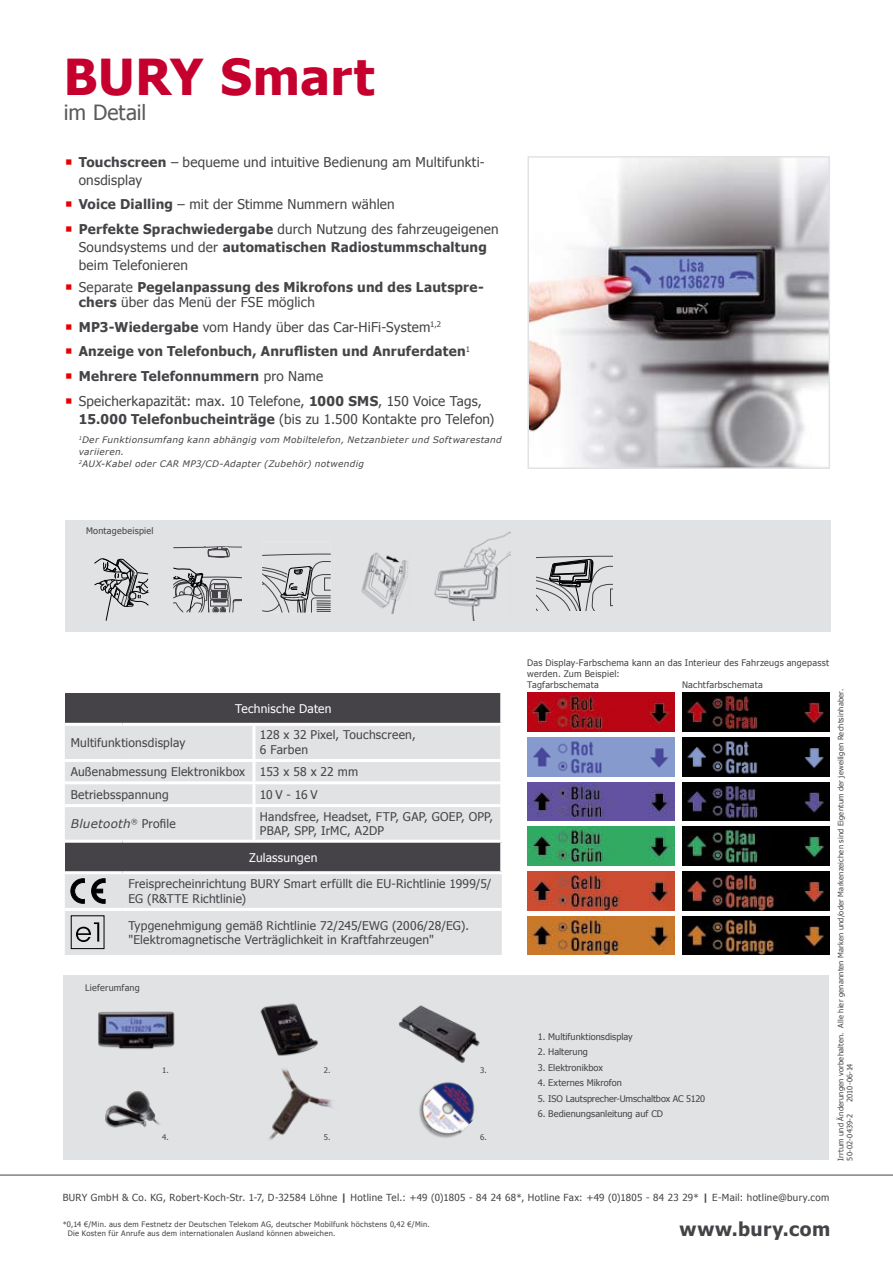
<style>
.page{position:relative;width:893px;height:1263px;background:#fff}
.page>*{position:absolute;margin:0;border:0;box-sizing:border-box;transform-origin:0 0}
.t1{font:700 49.5px "Tahoma";letter-spacing:.01em;color:#c6002e}
.t2{font:21px "Tahoma";color:#59585d}
.t3{font:700 19.05px "Tahoma";letter-spacing:.035em;color:#454347}
.t4{font:13.5px/18px "Tahoma";letter-spacing:.015em;color:#454347}
.t5{font:700 13.5px/24.8px "Tahoma";letter-spacing:.015em;color:#454347}
.t6{font:12px/14.4px "Tahoma";letter-spacing:.02em;color:#454347}
.t7{font:12px "Tahoma";letter-spacing:.02em;color:#fff}
.t8{font:italic 12px "Verdana";letter-spacing:.02em;color:#454347}
.t9{font:9.75px "Tahoma";letter-spacing:.035em;color:#454347}
.t10{font:9.15px "Tahoma";color:#454347}
.t11{font:9px/10.8px "Tahoma";letter-spacing:.025em;color:#454347}
.t12{font:italic 9px/12px "Verdana";letter-spacing:.03em;color:#454347}
.t13{font:7.8px "Tahoma";color:#454347}
.t14{font:7.5px/9px "Tahoma";letter-spacing:.035em;color:#454347}
.s1{font-weight:700}
.s2{font-weight:400}
.s3{font-family:"Tahoma";font-style:normal}
</style>
<div class="page">
<div style="left:64px;top:975px;width:765px;height:185px;background:#e0e2e4"></div>
<img style="left:530px;top:159px;width:297px;height:307px">
<div style="left:527px;top:156px;width:303px;height:313px;border:2px solid #e0e2e4"></div>
<div style="left:65px;top:693px;width:437px;height:31px;background:#454347"></div>
<div style="left:65px;top:726px;width:437px;height:229px;background:#e0e2e4"></div>
<div style="left:65px;top:841px;width:437px;height:32px;background:#454347"></div>
<hr style="left:500px;top:693px;width:3px;height:30px;background:#fff">
<hr style="left:65px;top:723px;width:57px;height:3px;background:#fff">
<hr style="left:122px;top:723px;width:132px;height:3px;background:#fff">
<hr style="left:254px;top:723px;width:249px;height:3px;background:#fff">
<hr style="left:252px;top:726px;width:3px;height:33px;background:#fff">
<hr style="left:500px;top:726px;width:3px;height:33px;background:#fff">
<hr style="left:65px;top:759px;width:57px;height:3px;background:#fff">
<hr style="left:122px;top:759px;width:132px;height:3px;background:#fff">
<hr style="left:254px;top:759px;width:249px;height:3px;background:#fff">
<hr style="left:252px;top:762px;width:3px;height:19px;background:#fff">
<hr style="left:500px;top:762px;width:3px;height:19px;background:#fff">
<hr style="left:65px;top:781px;width:57px;height:3px;background:#fff">
<hr style="left:122px;top:781px;width:132px;height:3px;background:#fff">
<hr style="left:254px;top:781px;width:249px;height:3px;background:#fff">
<hr style="left:252px;top:784px;width:3px;height:20px;background:#fff">
<hr style="left:500px;top:784px;width:3px;height:20px;background:#fff">
<hr style="left:65px;top:804px;width:57px;height:3px;background:#fff">
<hr style="left:122px;top:804px;width:132px;height:3px;background:#fff">
<hr style="left:254px;top:804px;width:249px;height:3px;background:#fff">
<hr style="left:252px;top:807px;width:3px;height:33px;background:#fff">
<hr style="left:500px;top:807px;width:3px;height:33px;background:#fff">
<hr style="left:65px;top:840px;width:57px;height:3px;background:#fff">
<hr style="left:122px;top:840px;width:132px;height:3px;background:#fff">
<hr style="left:254px;top:840px;width:249px;height:3px;background:#fff">
<hr style="left:500px;top:843px;width:3px;height:28px;background:#fff">
<hr style="left:65px;top:871px;width:57px;height:3px;background:#fff">
<hr style="left:122px;top:871px;width:132px;height:3px;background:#fff">
<hr style="left:254px;top:871px;width:249px;height:3px;background:#fff">
<hr style="left:65px;top:908px;width:57px;height:3px;background:#fff">
<hr style="left:122px;top:908px;width:132px;height:3px;background:#fff">
<hr style="left:254px;top:908px;width:248px;height:3px;background:#fff">
<svg style="left:71px;top:879px;width:34px;height:24px"></svg>
<svg style="left:76px;top:922px;width:23px;height:20px"></svg>
<div style="left:65px;top:520px;width:765px;height:111px;background:#e0e2e4"></div>
<svg style="left:94px;top:558px;width:55px;height:63px"></svg>
<img style="left:361px;top:552px;width:48px;height:62px">
<svg style="left:537px;top:555px;width:75px;height:56px"></svg>
<svg style="left:173px;top:546px;width:69px;height:66px"></svg>
<svg style="left:262px;top:553px;width:69px;height:60px"></svg>
<img style="left:528px;top:693px;width:146px;height:38px">
<img style="left:528px;top:916px;width:146px;height:39px">
<img style="left:528px;top:737px;width:146px;height:39px">
<img style="left:682px;top:737px;width:147px;height:39px">
<img style="left:528px;top:782px;width:146px;height:39px">
<img style="left:682px;top:782px;width:147px;height:39px">
<img style="left:528px;top:827px;width:146px;height:38px">
<img style="left:682px;top:827px;width:147px;height:38px">
<img style="left:682px;top:693px;width:147px;height:38px">
<img style="left:682px;top:916px;width:147px;height:39px">
<img style="left:528px;top:872px;width:146px;height:38px">
<img style="left:682px;top:871px;width:147px;height:39px">
<img style="left:260px;top:1003px;width:58px;height:53px">
<img style="left:105px;top:1091px;width:55px;height:37px">
<img style="left:269px;top:1068px;width:63px;height:72px">
<img style="left:98px;top:1011px;width:77px;height:38px">
<img style="left:399px;top:1005px;width:81px;height:58px">
<img style="left:419px;top:1082px;width:56px;height:56px">
<img style="left:434px;top:531px;width:76px;height:90px">
<hr style="left:0;top:1175px;width:893px;height:1px;background:#454347">
<h1 class="t1" style="left:64px;top:43px;width:312px">BURY Smart</h1>
<h2 class="t2" style="left:64px;top:99px;width:84px">im Detail</h2>
<p class="t4" style="left:79px;top:152px;width:408px"><span class="s1">Touchscreen</span> – bequeme und intuitive Bedienung am Multifunkti&shy;onsdisplay</p>
<p class="t4" style="left:79px;top:191px;width:421px;line-height:24.8px"><span class="s1">Voice Dialling</span> – mit der Stimme Nummern wählen<br><span class="s1">Perfekte Sprachwiedergabe</span> durch Nutzung des fahrzeugeigenen</p>
<p class="t4" style="left:79px;top:237px;width:410px">Soundsystems und der <span class="s1">automatischen Radiostummschaltung </span>beim Telefonieren</p>
<p class="t5" style="left:79px;top:279px;width:407px;line-height:15px"><span class="s2">Separate</span> Pegelanpassung des Mikrofons und des Lautspre&shy;chers <span class="s2">über das Menü der FSE möglich</span></p>
<p class="t5" style="left:79px;top:313px;width:405px">MP3-Wiedergabe <span class="s2">vom Handy über das Car-HiFi-System</span><sup>1,2<br></sup>Anzeige von Telefonbuch, Anruflisten und Anruferdaten<sup>1<br></sup>Mehrere Telefonnummern <span class="s2">pro Name<br>Speicherkapazität: max. 10 Telefone,</span> 1000 SMS<span class="s2">, 150 Voice Tags,</span></p>
<p class="t4" style="left:79px;top:409px;width:417px"><span class="s1">15.000 Telefonbucheinträge</span> (bis zu 1.500 Kontakte pro Telefon)</p>
<p class="t12" style="left:79px;top:433px;width:425px"><sup>1</sup>Der Funktionsumfang kann abhängig vom Mobiltelefon, Netzanbieter und Softwarestand variieren.<br><sup>2</sup>AUX-Kabel oder CAR MP3/CD-Adapter (Zubehör) notwendig</p>
<p class="t11" style="left:86px;top:525px;width:69px">Montagebeispiel</p>
<p class="t7" style="left:235px;top:701px;width:98px">Technische Daten</p>
<p class="t6" style="left:71px;top:735px;width:116px">Multifunktionsdisplay</p>
<p class="t6" style="left:260px;top:727px;width:157px;line-height:15px">128 x 32 Pixel, Touchscreen,<br>6 Farben</p>
<p class="t6" style="left:71px;top:760px;width:289px;line-height:22.5px">Außenabmessung Elektronikbox 153 x 58 x 22 mm<br>Betriebsspannung</p>
<p class="t6" style="left:260px;top:787px;width:59px">10 V - 16 V</p>
<p class="t8" style="left:71px;top:816px;width:106px">Bluetooth<sup>®</sup> <span class="s3">Profile</span></p>
<p class="t6" style="left:260px;top:809px;width:235px">Handsfree, Headset, FTP, GAP, GOEP, OPP,<br>PBAP, SPP, IrMC, A2DP</p>
<p class="t7" style="left:249px;top:849px;width:70px">Zulassungen</p>
<p class="t6" style="left:128px;top:876px;width:365px">Freisprecheinrichtung BURY Smart erfüllt die EU-Richtlinie 1999/5/<br>EG (R&amp;TTE Richtlinie)</p>
<p class="t6" style="left:128px;top:917px;width:342px">Typgenehmigung gemäß Richtlinie 72/245/EWG (2006/28/EG). "Elektromagnetische Verträglichkeit in Kraftfahrzeugen"</p>
<p class="t11" style="left:85px;top:982px;width:56px">Lieferumfang</p>
<p class="t13" style="left:162px;top:1065px;width:8px">1.</p>
<p class="t13" style="left:480px;top:1065px;width:8px">3.</p>
<p class="t13" style="left:324px;top:1065px;width:8px">2.</p>
<p class="t13" style="left:162px;top:1132px;width:8px">4.</p>
<p class="t13" style="left:324px;top:1132px;width:8px">5.</p>
<p class="t13" style="left:480px;top:1132px;width:8px">6.</p>
<p class="t11" style="left:527px;top:657px;width:303px">Das Display-Farbschema kann an das Interieur des Fahrzeugs angepasst werden. Zum Beispiel:<br>Tagfarbschemata</p>
<p class="t11" style="left:682px;top:678px;width:82px">Nachtfarbschemata</p>
<p class="t14" style="left:836px;top:1160px;width:473px;rotate:-90deg">Irrtum und Änderungen vorbehalten. Alle hier genannten Marken und/oder Markenzeichen sind Eigentum der jeweiligen Rechtsinhaber.<br>50-02-0439-2</p>
<p class="t10" style="left:538px;top:1030px;width:96px">1. Multifunktionsdisplay</p>
<p class="t10" style="left:538px;top:1046px;width:51px">2. Halterung</p>
<p class="t10" style="left:538px;top:1061px;width:67px">3. Elektronikbox</p>
<p class="t10" style="left:538px;top:1077px;width:85px">4. Externes Mikrofon</p>
<p class="t10" style="left:538px;top:1092px;width:169px">5. ISO Lautsprecher-Umschaltbox AC 5120</p>
<p class="t10" style="left:538px;top:1108px;width:127px">6. Bedienungsanleitung auf CD</p>
<p class="t14" style="left:845px;top:1102px;width:40px;rotate:-90deg">2010-06-14</p>
<p class="t9" style="left:63px;top:1191px;width:768px">BURY GmbH &amp; Co. KG, Robert-Koch-Str. 1-7, D-32584 Löhne <span class="s1">|</span> Hotline Tel.: +49 (0)1805 - 84 24 68*, Hotline Fax: +49 (0)1805 - 84 23 29* <span class="s1">|</span> E-Mail: hotline@bury.com</p>
<p class="t14" style="left:68px;top:1219px;width:363px;text-indent:-5px">*0,14 €/Min. aus dem Festnetz der Deutschen Telekom AG, deutscher Mobilfunk höchstens 0,42 €/Min.<br>Die Kosten für Anrufe aus dem internationalen Ausland können abweichen.</p>
<h3 class="t3" style="left:679px;top:1216px;width:152px">www.bury.com</h3>
</div>
